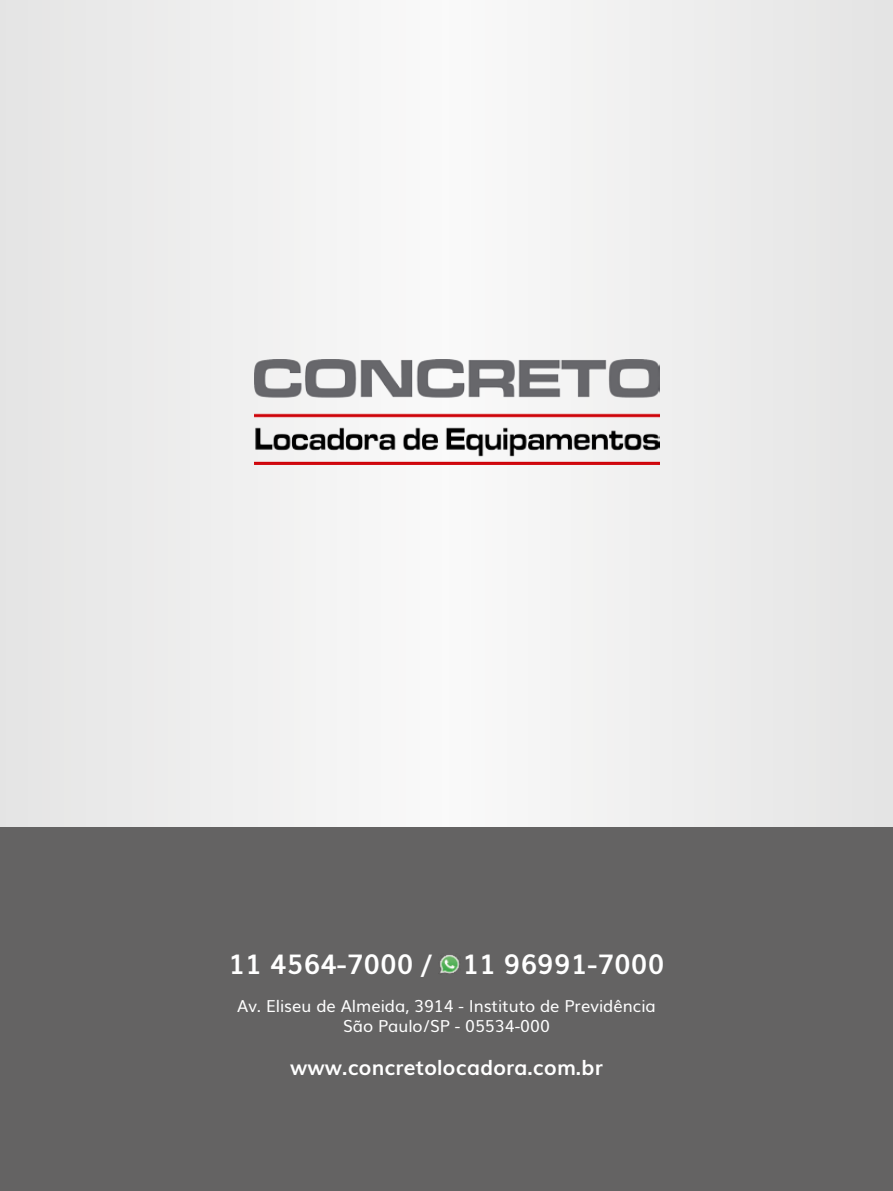
<style>
.page{position:relative;width:893px;height:1191px;background:#fff}
.page>*{position:absolute;margin:0;border:0;box-sizing:border-box;transform-origin:0 0}
.t1{font:700 27px "Muli";color:#fff}
.t2{font:700 21px "Muli";color:#fff}
.t3{font:16.5px/19.8px "Muli";color:#fff;text-align:center}
</style>
<div class="page">
<div style="left:0;top:826px;width:893px;height:365px;background:#646363"></div>
<div style="left:0;top:0;width:893px;height:826px;background:#eee"></div>
<img style="left:255px;top:359px;width:404px;height:106px">
<img style="left:440px;top:955px;width:20px;height:19px">
<h1 class="t1" style="left:228px;top:942px;width:438px">11 4564-7000 / 11 96991-7000</h1>
<p class="t3" style="left:237px;top:994px;width:420px">Av. Eliseu de Almeida, 3914 - Instituto de Previdência<br>São Paulo/SP - 05534-000</p>
<p class="t2" style="left:290px;top:1050px;width:314px">www.concretolocadora.com.br</p>
</div>
